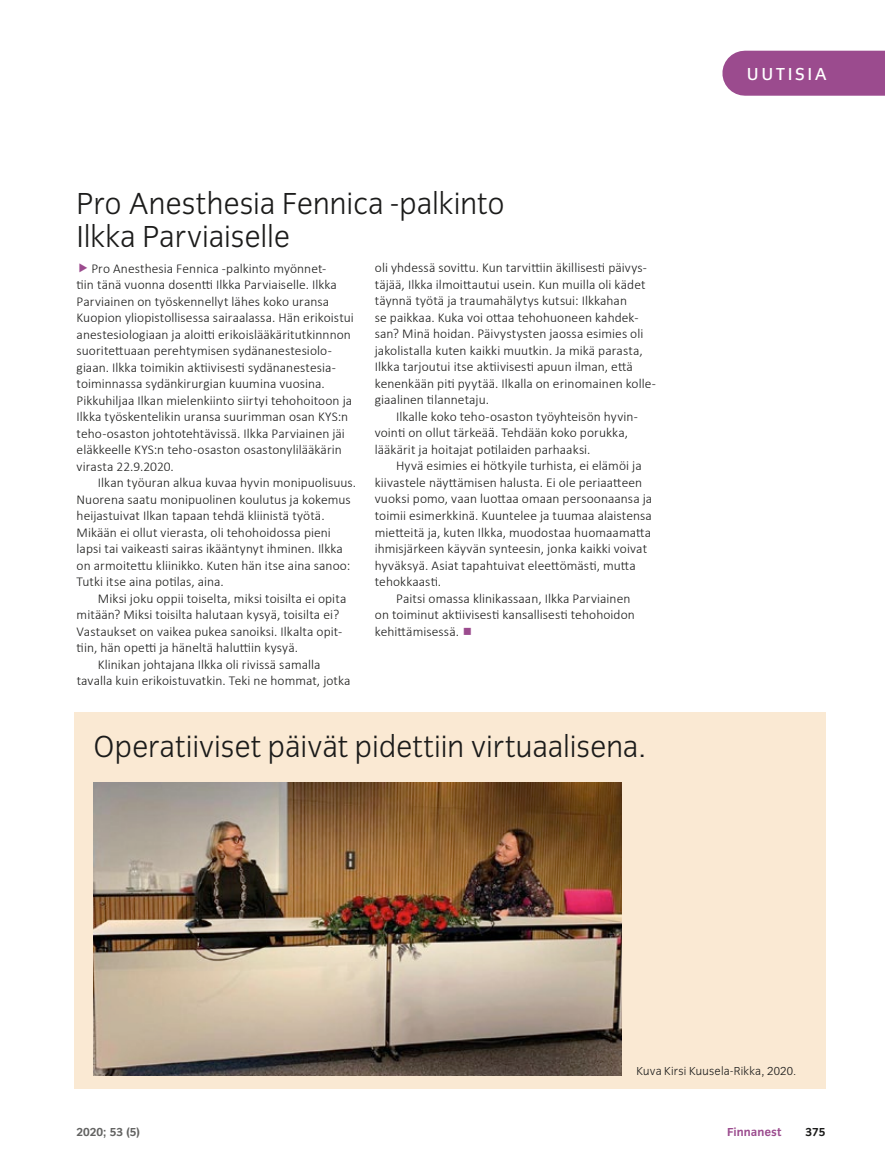
<style>
.page{position:relative;width:885px;height:1174px;background:#fff}
.page>*{position:absolute;margin:0;border:0;box-sizing:border-box;transform-origin:0 0}
.t1{font:300 31.5px/33px "Congress Sans";letter-spacing:-.005em;color:#1b1b1a}
.t2{font:18px "Congress Sans";letter-spacing:.14em;color:#fff}
.t3{font:300 13.5px/16.5px "Calibri";letter-spacing:.005em;color:#1b1b1a}
.t4{font:300 12px "Congress Sans";letter-spacing:.025em;color:#1b1b1a}
.t5{font:700 12px "Congress Sans";color:#636362}
.t6{font:700 12px "Congress Sans";color:#9b4b8e}
.t7{font:700 12px "Congress Sans";color:#1b1b1a}
.s1{font-family:"Congress Sans"}
.s2{color:#9b4b8e}
</style>
<div class="page">
<div style="left:74px;top:712px;width:751px;height:377px;background:#fae9d3"></div>
<img style="left:94px;top:782px;width:527px;height:293px">
<div style="left:744px;top:51px;width:140px;height:45px;background:#9b4b8e"></div>
<h1 class="t1" style="left:77px;top:188px;width:429px">Pro Anesthesia Fennica -palkinto<br>Ilkka Parviaiselle</h1>
<p class="t3" style="left:77px;top:259px;width:279px;text-indent:15px">Pro Anesthesia Fennica -palkinto myönnet-<br>tiin tänä vuonna dosentti Ilkka Parviaiselle. Ilkka Parviainen on työskennellyt lähes koko uransa Kuopion yliopistollisessa sairaalassa. Hän erikoistui anestesiologiaan ja aloitti erikoislää käritutkinnnon suoritettuaan perehtymisen sydänanestesiolo&shy;giaan. Ilkka toimikin aktiivisesti sydänanestesia&shy;toiminnassa sydänkirurgian kuumina vuosina.<br>Pikkuhiljaa Ilkan mielenkiinto siirtyi tehohoitoon ja Ilkka työskentelikin uransa suurimman osan KYS:n teho-osaston johtotehtävissä. Ilkka Parviainen jäi eläkkeelle KYS:n teho-osaston osastonylilää kärin virasta 22.9.2020.</p>
<p class="t3" style="left:77px;top:474px;width:281px;text-indent:21px">Ilkan työuran alkua kuvaa hyvin monipuolisuus.<br>Nuorena saatu monipuolinen koulutus ja kokemus heijastuivat Ilkan tapaan tehdä kliinistä työtä.<br>Mikää n ei ollut vierasta, oli tehohoidossa pieni lapsi tai vaikeasti sairas ikää ntynyt ihminen. Ilkka on armoitettu kliinikko. Kuten hän itse aina sanoo:<br>Tutki itse aina potilas, aina.</p>
<p class="t3" style="left:98px;top:589px;width:250px">Miksi joku oppii toiselta, miksi toisilta ei opita</p>
<p class="t3" style="left:77px;top:605px;width:264px">mitää n? Miksi toisilta halutaan kysyä, toisilta ei?</p>
<p class="t3" style="left:77px;top:622px;width:267px">Vastaukset on vaikea pukea sanoiksi. Ilkalta opit-</p>
<p class="t3" style="left:77px;top:638px;width:223px">tiin, hän opetti ja häneltä haluttiin kysyä.</p>
<p class="t3" style="left:98px;top:655px;width:224px">Klinikan johtajana Ilkka oli rivissä samalla</p>
<p class="t3" style="left:77px;top:671px;width:275px">tavalla kuin erikoistuvatkin. Teki ne hommat, jotka</p>
<p class="t3" style="left:375px;top:259px;width:283px">oli yhdessä sovittu. Kun tarvittiin äkillisesti päivys&shy;täjää, Ilkka ilmoittautui usein. Kun muilla oli kädet täynnä työtä ja traumahälytys kutsui: Ilkkahan<br>se paikkaa. Kuka voi ottaa tehohuoneen kahdek&shy;san? Minä hoidan. Päivystysten jaossa esimies oli jakolistalla kuten kaikki muutkin. Ja mikä parasta, Ilkka tarjoutui itse aktiivisesti apuun ilman, että kenenkään piti pyytää. Ilkalla on erinomainen kolle&shy;giaalinen tilannetaju.</p>
<p class="t3" style="left:375px;top:407px;width:264px;text-indent:21px">Ilkalle koko teho-osaston työyhteisön hyvin&shy;vointi on ollut tärkeä<span class="s1">ä</span>. Tehdää n koko porukka, lää kärit ja hoitajat potilaiden parhaaksi.</p>
<p class="t3" style="left:396px;top:457px;width:247px">Hyvä esimies ei hötkyile turhista, ei elämöi ja</p>
<p class="t3" style="left:375px;top:473px;width:269px">kiivastele näyttämisen halusta. Ei ole periaatteen</p>
<p class="t3" style="left:375px;top:490px;width:279px">vuoksi pomo, vaan luottaa omaan persoonaansa ja</p>
<p class="t3" style="left:375px;top:506px;width:278px">toimii esimerkkinä. Kuuntelee ja tuumaa alaistensa</p>
<p class="t3" style="left:375px;top:523px;width:278px">mietteitä ja, kuten Ilkka, muodostaa huomaamatta</p>
<p class="t3" style="left:375px;top:539px;width:274px">ihmisjärkeen käyvän synteesin, jonka kaikki voivat</p>
<p class="t3" style="left:375px;top:556px;width:262px">hyväksyä. Asiat tapahtuivat eleettömästi, mutta</p>
<p class="t3" style="left:375px;top:572px;width:68px">tehokkaasti.</p>
<p class="t3" style="left:396px;top:589px;width:236px">Paitsi omassa klinikassaan, Ilkka Parviainen</p>
<p class="t3" style="left:375px;top:605px;width:261px">on toiminut aktiivisesti kansallisesti tehohoidon</p>
<p class="t3" style="left:375px;top:622px;width:99px">kehittämisessä. <span class="s2">○</span></p>
<h1 class="t1" style="left:94px;top:730px;width:554px">Operatiiviset päivät pidettiin virtuaalisena.</h1>
<h2 class="t2" style="left:746px;top:64px;width:81px">UUTISIA</h2>
<p class="t4" style="left:636px;top:1065px;width:161px">Kuva Kirsi Kuusela-Rikka, 2020.</p>
<p class="t5" style="left:77px;top:1125px;width:65px">2020; 53 (5)</p>
<p class="t6" style="left:727px;top:1125px;width:56px">Finnanest</p>
<p class="t7" style="left:805px;top:1125px;width:22px">375</p>
</div>
